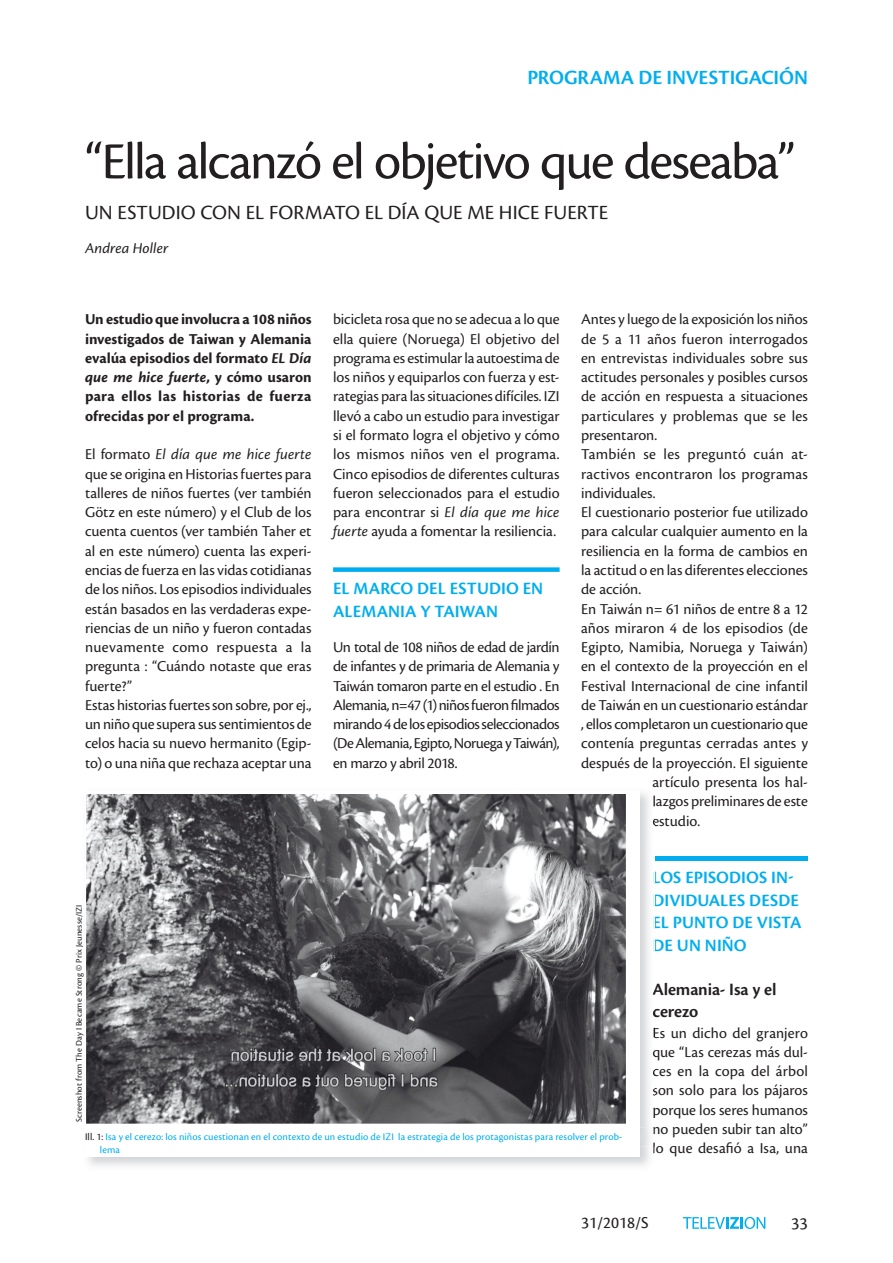
<style>
.page{position:relative;width:893px;height:1263px;background:#fff}
.page>*{position:absolute;margin:0;border:0;box-sizing:border-box;transform-origin:0 0}
.t1{font:54px "Cronos Pro";letter-spacing:-.035em;color:#231f20}
.t2{font:21px "Cronos Pro";letter-spacing:.005em;color:#231f20}
.t3{font:600 21px "Cronos Pro";letter-spacing:-.005em;color:#00aeef}
.t4{font:600 18px/22.5px "Cronos Pro";letter-spacing:.005em;color:#00aeef}
.t5{font:600 18px/22.5px "Cronos Pro";letter-spacing:-.005em;color:#231f20}
.t6{font:18px "Cronos Pro";color:#231f20}
.t7{font:17.25px "Cronos Pro";color:#231f20}
.t8{font:15.75px/19.4px "Cronos Pro";letter-spacing:-.005em;color:#231f20;text-align:justify}
.t9{font:700 15.75px/19.4px "Cronos Pro";letter-spacing:.015em;color:#231f20;text-align:justify}
.t10{font:15.75px "Cronos Pro";letter-spacing:.02em;color:#231f20}
.t11{font:italic 15.75px "Cronos Pro";letter-spacing:.005em;color:#231f20}
.t12{font:10.5px/12.6px "Cronos Pro";letter-spacing:.01em;color:#00aeef}
.t13{font:9px "Cronos Pro";letter-spacing:.015em;color:#231f20}
.s1{font-style:italic}
.s2{color:#231f20}
</style>
<div class="page">
<div style="left:333px;top:567px;width:227px;height:5px;background:#00aeef"></div>
<div style="left:652px;top:856px;width:156px;height:5px;background:#00aeef"></div>
<svg style="left:653px;top:795px;width:1px;height:30px"></svg>
<svg style="left:653px;top:1027px;width:2px;height:49px"></svg>
<img style="left:86px;top:794px;width:539px;height:330px">
<svg style="left:653px;top:1088px;width:2px;height:66px"></svg>
<svg style="left:683px;top:1217px;width:82px;height:12px"></svg>
<h2 class="t3" style="left:527px;top:66px;width:282px">PROGRAMA DE INVESTIGACIÓN</h2>
<h1 class="t1" style="left:85px;top:130px;width:711px">“Ella alcanzó el objetivo que deseaba”</h1>
<h2 class="t2" style="left:85px;top:201px;width:525px">UN ESTUDIO CON EL FORMATO EL DÍA QUE ME HICE FUERTE</h2>
<p class="t11" style="left:85px;top:240px;width:85px">Andrea Holler</p>
<p class="t9" style="left:85px;top:310px;width:228px">Un estudio que involucra a 108 niños investigados de Taiwan y Alemania evalúa episodios del formato <span class="s1">EL Día que me hice fuerte</span>, y cómo usaron para ellos las historias de fuerza ofrecidas por el programa.</p>
<p class="t8" style="left:85px;top:445px;width:228px;text-align:left">El formato <span class="s1">El día que me hice fuerte </span>que se origina en Historias fuertes para talleres de niños fuertes (ver también Götz en este número) y el Club de los cuenta cuentos (ver también Taher et al en este número) cuenta las experi&shy;encias de fuerza en las vidas cotidianas de los niños. Los episodios individuales están basados en las verdaderas expe&shy;riencias de un niño y fueron contadas nuevamente como respuesta a la pregunta : “Cuándo notaste que eras fuerte?”<br>Estas historias fuertes son sobre, por ej., un niño que supera sus sentimientos de celos hacia su nuevo hermanito (Egip&shy;to) o una niña que rechaza aceptar una</p>
<p class="t8" style="left:333px;top:310px;width:228px">bicicleta rosa que no se adecua a lo que ella quiere (Noruega) El objetivo del programa es estimular la autoestima de los niños y equiparlos con fuerza y est&shy;rategias para las situaciones difíciles. IZI llevó a cabo un estudio para investigar si el formato logra el objetivo y cómo los mismos niños ven el programa.<br>Cinco episodios de diferentes culturas fueron seleccionados para el estudio para encontrar si <span class="s1">El día que me hice fuerte</span> ayuda a fomentar la resiliencia.</p>
<p class="t4" style="left:333px;top:578px;width:212px">EL MARCO DEL ESTUDIO EN<br>ALEMANIA Y TAIWAN</p>
<p class="t8" style="left:333px;top:637px;width:228px">Un total de 108 niños de edad de jardín de infantes y de primaria de Alemania y Taiwán tomaron parte en el estudio . En Alemania, n=47 (1) niños fueron filmados mirando 4 de los episodios seleccionados (De Alemania, Egipto, Noruega y Taiwán), en marzo y abril 2018.</p>
<p class="t8" style="left:581px;top:310px;width:228px">Antes y luego de la exposición los niños</p>
<p class="t8" style="left:581px;top:329px;width:228px">de 5 a 11 años fueron interrogados</p>
<p class="t8" style="left:581px;top:348px;width:228px">en entrevistas individuales sobre sus</p>
<p class="t8" style="left:581px;top:368px;width:228px">actitudes personales y posibles cursos</p>
<p class="t8" style="left:581px;top:387px;width:228px">de acción en respuesta a situaciones</p>
<p class="t8" style="left:581px;top:406px;width:228px">particulares y problemas que se les</p>
<p class="t8" style="left:581px;top:425px;width:78px">presentaron.</p>
<p class="t10" style="left:581px;top:445px;width:228px">También se les preguntó cuán at-</p>
<p class="t8" style="left:581px;top:464px;width:228px">ractivos encontraron los programas</p>
<p class="t8" style="left:581px;top:483px;width:76px">individuales.</p>
<p class="t8" style="left:581px;top:503px;width:228px">El cuestionario posterior fue utilizado</p>
<p class="t8" style="left:581px;top:522px;width:228px">para calcular cualquier aumento en la</p>
<p class="t8" style="left:581px;top:541px;width:228px">resiliencia en la forma de cambios en</p>
<p class="t8" style="left:581px;top:560px;width:228px">la actitud o en las diferentes elecciones</p>
<p class="t8" style="left:581px;top:580px;width:62px">de acción.</p>
<p class="t8" style="left:581px;top:599px;width:228px">En Taiwán n= 61 niños de entre 8 a 12</p>
<p class="t8" style="left:581px;top:618px;width:228px">años miraron 4 de los episodios (de</p>
<p class="t8" style="left:581px;top:637px;width:228px">Egipto, Namibia, Noruega y Taiwán)</p>
<p class="t8" style="left:581px;top:657px;width:228px">en el contexto de la proyección en el</p>
<p class="t8" style="left:581px;top:676px;width:228px">Festival Internacional de cine infantil</p>
<p class="t8" style="left:581px;top:695px;width:228px">de Taiwán en un cuestionario estándar</p>
<p class="t8" style="left:581px;top:715px;width:228px">, ellos completaron un cuestionario que</p>
<p class="t8" style="left:581px;top:734px;width:228px">contenía preguntas cerradas antes y</p>
<p class="t8" style="left:581px;top:753px;width:228px">después de la proyección. El siguiente</p>
<p class="t8" style="left:652px;top:772px;width:157px">artículo presenta los hal-</p>
<p class="t8" style="left:652px;top:792px;width:157px">lazgos preliminares de este</p>
<p class="t8" style="left:652px;top:811px;width:49px">estudio.</p>
<p class="t13" style="left:74px;top:1122px;width:219px;rotate:-90deg">Screenshot from The Day I Became Strong © Prix Jeunesse/IZI</p>
<p class="t12" style="left:100px;top:1130px;width:524px;text-indent:-15px"><span class="s2">Ill. 1:</span> Isa y el cerezo: los niños cuestionan en el contexto de un estudio de IZI la estrategia de los protagonistas para resolver el prob&shy;lema</p>
<p class="t4" style="left:652px;top:867px;width:150px">LOS EPISODIOS IN-<br>DIVIDUALES DESDE<br>EL PUNTO DE VISTA<br>DE UN NIÑO</p>
<p class="t5" style="left:652px;top:978px;width:126px">Alemania- Isa y el cerezo</p>
<p class="t8" style="left:652px;top:1023px;width:157px">Es un dicho del granjero que “Las cerezas más dul&shy;ces en la copa del árbol son solo para los pájaros porque los seres humanos no pueden subir tan alto” lo que desafió a Isa, una</p>
<p class="t7" style="left:581px;top:1213px;width:69px">31/2018/S</p>
<p class="t6" style="left:791px;top:1213px;width:18px">33</p>
</div>
